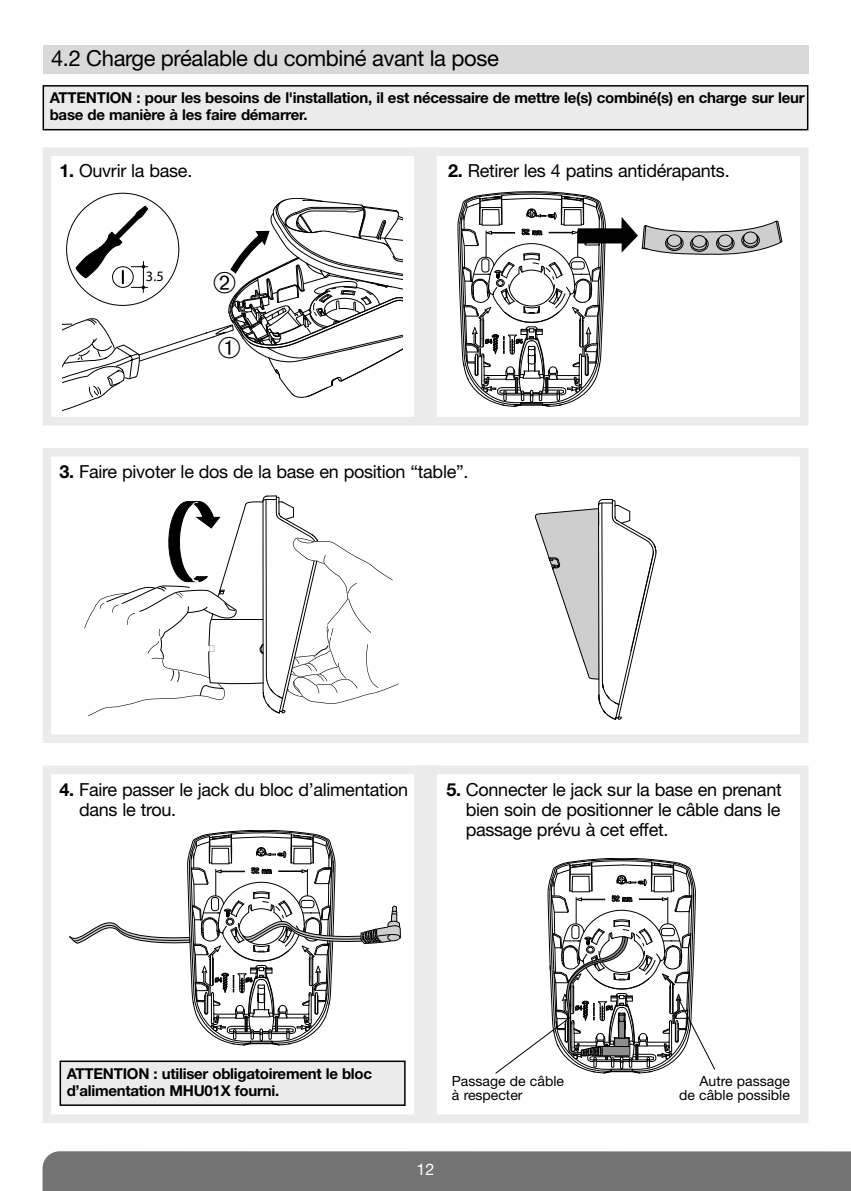
<style>
.page{position:relative;width:851px;height:1191px;background:#fff}
.page>*{position:absolute;margin:0;border:0;box-sizing:border-box;transform-origin:0 0}
.t1{font:22px "Helvetica Neue LT Com";letter-spacing:-.015em;color:#000}
.t2{font:18px/20px "Helvetica Neue LT Com";letter-spacing:-.015em;color:#000}
.t3{font:16px "Helvetica Neue LT Com";color:#fff}
.t4{font:700 15px/17px "Helvetica Neue LT Com";letter-spacing:-.015em;color:#000}
.t5{font:14.4px "Myriad Pro";color:#000}
.t6{font:14px/14px "Helvetica Neue LT Com";color:#000}
.s1{font-weight:700}
</style>
<div class="page">
<div style="left:43px;top:147px;width:765px;height:278px;border:9px solid #ebebeb"></div>
<div style="left:43px;top:1151px;width:807px;height:40px;background:#737373"></div>
<svg style="left:535px;top:499px;width:121px;height:221px"></svg>
<svg style="left:84px;top:495px;width:314px;height:221px"></svg>
<div style="left:43px;top:448px;width:765px;height:295px;border:9px solid #ebebeb"></div>
<div style="left:43px;top:765px;width:765px;height:358px;border:9px solid #ebebeb"></div>
<div style="left:414px;top:765px;width:23px;height:358px;background:#ebebeb"></div>
<div style="left:414px;top:147px;width:23px;height:278px;background:#ebebeb"></div>
<svg style="left:69px;top:830px;width:331px;height:215px"></svg>
<svg style="left:495px;top:858px;width:221px;height:216px"></svg>
<div style="left:43px;top:86px;width:764px;height:44px;background:#ebebeb"></div>
<div style="left:43px;top:85px;width:765px;height:45px;border:2px solid #000"></div>
<div style="left:60px;top:1061px;width:345px;height:44px;background:#ebebeb"></div>
<div style="left:60px;top:1060px;width:345px;height:46px;border:2px solid #000"></div>
<div style="left:43px;top:45px;width:765px;height:29px;background:#d9d9d9"></div>
<svg style="left:458px;top:191px;width:324px;height:216px"></svg>
<svg style="left:62px;top:198px;width:341px;height:225px"></svg>
<p class="t1" style="left:51px;top:46px;width:449px">4.2 Charge préalable du combiné avant la pose</p>
<p class="t4" style="left:50px;top:89px;width:756px">ATTENTION : pour les besoins de l'installation, il est nécessaire de mettre le(s) combiné(s) en charge sur leur base de manière à les faire démarrer.</p>
<p class="t2" style="left:60px;top:161px;width:134px"><span class="s1">1.</span> Ouvrir la base.</p>
<p class="t5" style="left:146px;top:267px;width:19px">3.5</p>
<p class="t2" style="left:448px;top:161px;width:283px"><span class="s1">2.</span> Retirer les 4 patins antidérapants.</p>
<p class="t2" style="left:60px;top:461px;width:410px"><span class="s1">3.</span> Faire pivoter le dos de la base en position “table”.</p>
<p class="t2" style="left:79px;top:779px;width:330px;text-indent:-19px"><span class="s1">4.</span> Faire passer le jack du bloc d’alimentation dans le trou.</p>
<p class="t2" style="left:466px;top:779px;width:317px;text-align:justify;text-indent:-19px"><span class="s1">5.</span> Connecter le jack sur la base en prenant bien soin de positionner le câble dans le passage prévu à cet effet.</p>
<p class="t4" style="left:67px;top:1065px;width:307px">ATTENTION : utiliser obligatoirement le bloc d’alimentation MHU01X fourni.</p>
<p class="t6" style="left:452px;top:1074px;width:114px">Passage de câble à respecter</p>
<p class="t6" style="left:679px;top:1074px;width:112px;text-align:right">Autre passage<br>de câble possible</p>
<p class="t3" style="left:416px;top:1159px;width:19px">12</p>
</div>
